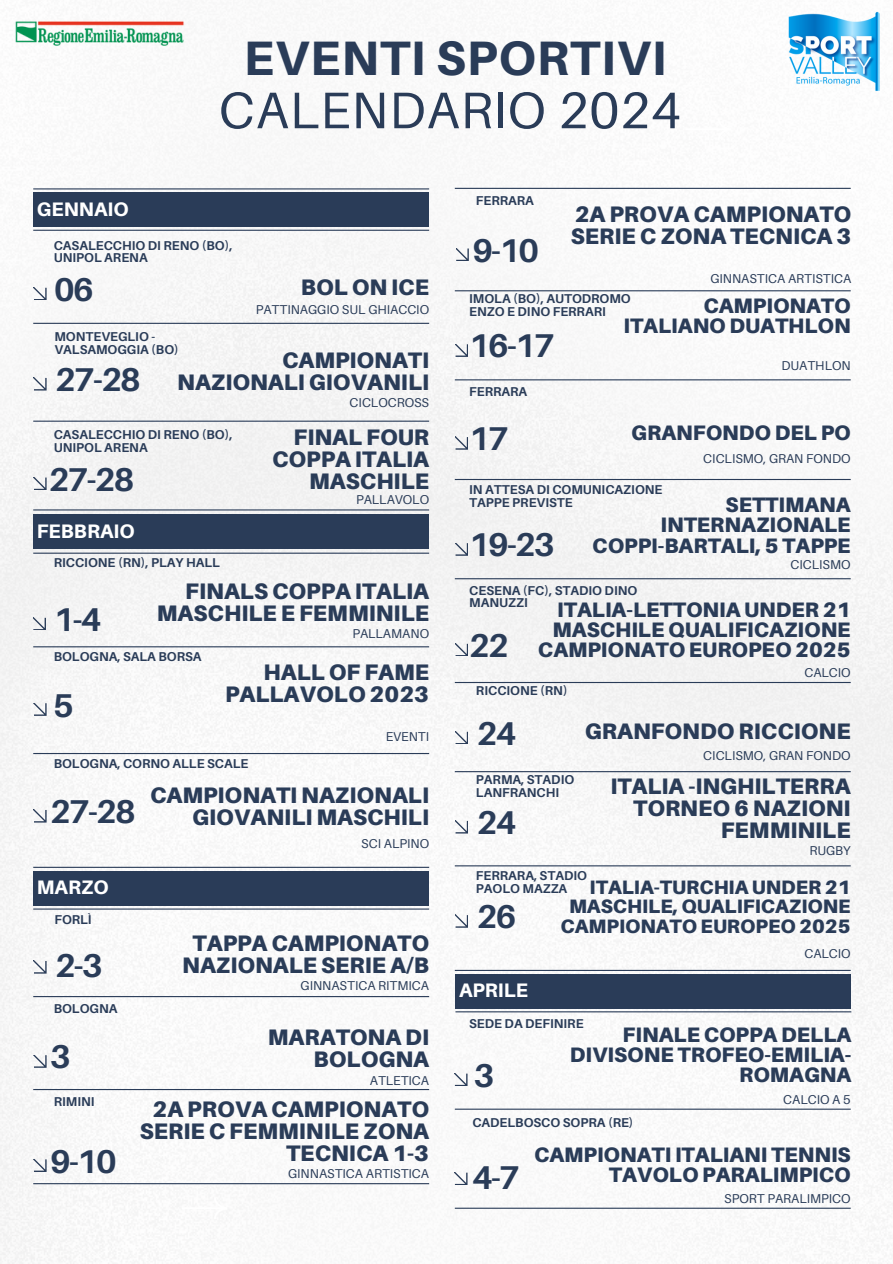
<style>
.page{position:relative;width:893px;height:1264px;background:#fff}
.page>*{position:absolute;margin:0;border:0;box-sizing:border-box;transform-origin:0 0}
.t1{font:51.45px "Aileron";letter-spacing:.02em;color:#2a3c58}
.t2{font:800 48.3px "Aileron";letter-spacing:.02em;color:#2a3c58}
.t3{font:700 33px "Aileron";letter-spacing:-.05em;color:#2a3c58}
.t4{font:900 22.5px/21.9px "Aileron";color:#2a3c58;text-align:right}
.t5{font:900 22.35px/21.9px "Aileron";color:#2a3c58;text-align:right}
.t6{font:900 21px/20.2px "Aileron";color:#2a3c58;text-align:right}
.t7{font:900 19.5px/19.2px "Aileron";color:#2a3c58;text-align:right}
.t8{font:800 19.5px "Aileron";color:#fff}
.t9{font:700 12.75px/12.8px "Aileron";color:#2a3c58}
.t10{font:12.75px "Aileron";color:#2a3c58}
</style>
<div class="page">
<img style="left:0;top:13px;width:892px;height:1250px">
<hr style="left:455px;top:969px;width:395px;height:2px;background:#2a3c58">
<hr style="left:33px;top:1088px;width:396px;height:2px;background:#2a3c58">
<hr style="left:33px;top:420px;width:396px;height:2px;background:#2a3c58">
<hr style="left:33px;top:1183px;width:396px;height:1px;background:#2a3c58">
<hr style="left:33px;top:323px;width:396px;height:1px;background:#2a3c58">
<hr style="left:455px;top:578px;width:395px;height:1px;background:#2a3c58">
<hr style="left:455px;top:682px;width:395px;height:1px;background:#2a3c58">
<hr style="left:455px;top:771px;width:395px;height:1px;background:#2a3c58">
<hr style="left:455px;top:865px;width:395px;height:1px;background:#2a3c58">
<hr style="left:455px;top:290px;width:395px;height:1px;background:#2a3c58">
<hr style="left:455px;top:479px;width:395px;height:1px;background:#2a3c58">
<hr style="left:455px;top:188px;width:395px;height:1px;background:#2a3c58">
<hr style="left:33px;top:646px;width:396px;height:1px;background:#2a3c58">
<hr style="left:33px;top:753px;width:396px;height:1px;background:#2a3c58">
<hr style="left:33px;top:188px;width:396px;height:1px;background:#2a3c58">
<hr style="left:33px;top:230px;width:396px;height:1px;background:#2a3c58">
<svg style="left:34px;top:378px;width:12px;height:12px"></svg>
<svg style="left:455px;top:731px;width:12px;height:13px"></svg>
<svg style="left:455px;top:820px;width:12px;height:13px"></svg>
<svg style="left:455px;top:915px;width:12px;height:12px"></svg>
<svg style="left:33px;top:617px;width:12px;height:13px"></svg>
<svg style="left:34px;top:1159px;width:12px;height:12px"></svg>
<svg style="left:456px;top:248px;width:12px;height:13px"></svg>
<svg style="left:34px;top:287px;width:12px;height:13px"></svg>
<svg style="left:455px;top:543px;width:12px;height:12px"></svg>
<svg style="left:455px;top:643px;width:12px;height:13px"></svg>
<svg style="left:34px;top:477px;width:12px;height:12px"></svg>
<svg style="left:182px;top:1117px;width:45px;height:22px"></svg>
<svg style="left:182px;top:1197px;width:45px;height:21px"></svg>
<svg style="left:685px;top:118px;width:46px;height:22px"></svg>
<div style="left:33px;top:192px;width:396px;height:35px;background:#2a3c58"></div>
<hr style="left:33px;top:996px;width:396px;height:1px;background:#2a3c58">
<svg style="left:34px;top:960px;width:12px;height:13px"></svg>
<svg style="left:34px;top:1055px;width:12px;height:12px"></svg>
<hr style="left:33px;top:509px;width:396px;height:1px;background:#2a3c58">
<hr style="left:33px;top:552px;width:396px;height:1px;background:#2a3c58">
<svg style="left:34px;top:703px;width:12px;height:12px"></svg>
<svg style="left:34px;top:809px;width:12px;height:13px"></svg>
<div style="left:33px;top:514px;width:396px;height:35px;background:#2a3c58"></div>
<hr style="left:33px;top:908px;width:396px;height:1px;background:#2a3c58">
<hr style="left:33px;top:866px;width:396px;height:1px;background:#2a3c58">
<div style="left:33px;top:870px;width:396px;height:35px;background:#2a3c58"></div>
<hr style="left:455px;top:1207px;width:395px;height:1px;background:#2a3c58">
<hr style="left:455px;top:1108px;width:395px;height:1px;background:#2a3c58">
<svg style="left:455px;top:1172px;width:12px;height:12px"></svg>
<svg style="left:455px;top:1073px;width:12px;height:12px"></svg>
<hr style="left:455px;top:1011px;width:396px;height:1px;background:#2a3c58">
<div style="left:455px;top:973px;width:396px;height:35px;background:#2a3c58"></div>
<img style="left:787px;top:11px;width:92px;height:87px">
<img style="left:12px;top:13px;width:174px;height:64px">
<hr style="left:455px;top:379px;width:395px;height:1px;background:#2a3c58">
<svg style="left:455px;top:344px;width:12px;height:12px"></svg>
<svg style="left:455px;top:437px;width:12px;height:12px"></svg>
<h4 class="t2" style="left:244px;top:28px;width:424px">EVENTI SPORTIVI</h4>
<h3 class="t1" style="left:219px;top:78px;width:463px">CALENDARIO 2024</h3>
<p class="t8" style="left:37px;top:197px;width:93px">GENNAIO</p>
<h6 class="t9" style="left:54px;top:238px;width:180px">CASALECCHIO DI RENO (BO),<br>UNIPOL ARENA</h6>
<p class="t3" style="left:54px;top:269px;width:41px">06</p>
<p class="t4" style="left:301px;top:276px;width:130px">BOL ON ICE</p>
<p class="t10" style="left:256px;top:301px;width:175px">PATTINAGGIO SUL GHIACCIO</p>
<h6 class="t9" style="left:54px;top:330px;width:126px">MONTEVEGLIO -<br>VALSAMOGGIA (BO)</h6>
<h6 class="t5" style="left:177px;top:349px;width:253px">CAMPIONATI<br>NAZIONALI GIOVANILI</h6>
<p class="t3" style="left:55px;top:359px;width:87px">27-28</p>
<h4 class="t9" style="left:54px;top:428px;width:180px">CASALECCHIO DI RENO (BO),<br>UNIPOL ARENA</h4>
<p class="t3" style="left:49px;top:459px;width:87px">27-28</p>
<p class="t8" style="left:37px;top:519px;width:99px">FEBBRAIO</p>
<p class="t9" style="left:54px;top:556px;width:167px">RICCIONE (RN), PLAY HALL</p>
<p class="t10" style="left:349px;top:394px;width:81px">CICLOCROSS</p>
<h4 class="t4" style="left:272px;top:426px;width:159px">FINAL FOUR<br>COPPA ITALIA<br>MASCHILE</h4>
<h3 class="t10" style="left:356px;top:491px;width:75px">PALLAVOLO</h3>
<h6 class="t3" style="left:54px;top:599px;width:49px">1-4</h6>
<p class="t4" style="left:157px;top:579px;width:274px">FINALS COPPA ITALIA<br>MASCHILE E FEMMINILE</p>
<p class="t10" style="left:352px;top:625px;width:78px">PALLAMANO</p>
<h6 class="t9" style="left:54px;top:650px;width:149px">BOLOGNA, SALA BORSA</h6>
<h3 class="t3" style="left:53px;top:684px;width:22px">5</h3>
<h3 class="t4" style="left:225px;top:660px;width:205px">HALL OF FAME<br>PALLAVOLO 2023</h3>
<p class="t10" style="left:385px;top:729px;width:45px">EVENTI</p>
<h4 class="t9" style="left:54px;top:757px;width:196px">BOLOGNA, CORNO ALLE SCALE</h4>
<p class="t3" style="left:50px;top:791px;width:87px">27-28</p>
<h6 class="t8" style="left:37px;top:875px;width:73px">MARZO</h6>
<h6 class="t9" style="left:54px;top:913px;width:39px">FORLÌ</h6>
<p class="t3" style="left:55px;top:944px;width:49px">2-3</p>
<h6 class="t9" style="left:54px;top:1002px;width:65px">BOLOGNA</h6>
<p class="t4" style="left:150px;top:783px;width:280px">CAMPIONATI NAZIONALI<br>GIOVANILI MASCHILI</p>
<p class="t10" style="left:361px;top:835px;width:69px">SCI ALPINO</p>
<h3 class="t5" style="left:182px;top:931px;width:248px;text-align:center">TAPPA CAMPIONATO<br>NAZIONALE SERIE A/B</h3>
<h5 class="t10" style="left:300px;top:977px;width:130px">GINNASTICA RITMICA</h5>
<h4 class="t3" style="left:50px;top:1036px;width:22px">3</h4>
<p class="t9" style="left:54px;top:1095px;width:42px">RIMINI</p>
<p class="t3" style="left:50px;top:1140px;width:68px">9-10</p>
<p class="t4" style="left:268px;top:1025px;width:163px">MARATONA DI<br>BOLOGNA</p>
<p class="t4" style="left:140px;top:1097px;width:291px">2A PROVA CAMPIONATO<br>SERIE C FEMMINILE ZONA<br>TECNICA 1-3</p>
<p class="t10" style="left:370px;top:1072px;width:61px">ATLETICA</p>
<p class="t10" style="left:288px;top:1165px;width:142px">GINNASTICA ARTISTICA</p>
<p class="t9" style="left:476px;top:194px;width:59px">FERRARA</p>
<h5 class="t3" style="left:472px;top:230px;width:68px">9-10</h5>
<h4 class="t4" style="left:570px;top:203px;width:282px;text-align:left">2A PROVA CAMPIONATO<br>SERIE C ZONA TECNICA 3</h4>
<h5 class="t10" style="left:710px;top:270px;width:142px">GINNASTICA ARTISTICA</h5>
<h6 class="t9" style="left:469px;top:292px;width:163px">IMOLA (BO), AUTODROMO<br>ENZO E DINO FERRARI</h6>
<p class="t6" style="left:623px;top:295px;width:229px">CAMPIONATO<br>ITALIANO DUATHLON</p>
<h6 class="t3" style="left:469px;top:325px;width:87px">16-17</h6>
<p class="t9" style="left:469px;top:385px;width:59px">FERRARA</p>
<h4 class="t3" style="left:469px;top:418px;width:41px">17</h4>
<p class="t10" style="left:781px;top:358px;width:71px">DUATHLON</p>
<h4 class="t6" style="left:631px;top:422px;width:221px">GRANFONDO DEL PO</h4>
<p class="t10" style="left:703px;top:450px;width:149px">CICLISMO, GRAN FONDO</p>
<p class="t9" style="left:469px;top:483px;width:195px">IN ATTESA DI COMUNICAZIONE<br>TAPPE PREVISTE</p>
<p class="t6" style="left:592px;top:494px;width:260px">SETTIMANA<br>INTERNAZIONALE<br>COPPI-BARTALI, 5 TAPPE</p>
<p class="t3" style="left:469px;top:524px;width:87px">19-23</p>
<h6 class="t10" style="left:790px;top:556px;width:62px">CICLISMO</h6>
<h3 class="t9" style="left:469px;top:583px;width:169px">CESENA (FC), STADIO DINO<br>MANUZZI</h3>
<h6 class="t6" style="left:538px;top:599px;width:314px">ITALIA-LETTONIA UNDER 21<br>MASCHILE QUALIFICAZIONE<br>CAMPIONATO EUROPEO 2025</h6>
<h4 class="t3" style="left:469px;top:625px;width:41px">22</h4>
<h4 class="t9" style="left:476px;top:683px;width:93px">RICCIONE (RN)</h4>
<p class="t3" style="left:477px;top:713px;width:41px">24</p>
<p class="t9" style="left:476px;top:773px;width:100px">PARMA, STADIO<br>LANFRANCHI</p>
<h1 class="t3" style="left:477px;top:802px;width:41px">24</h1>
<h4 class="t10" style="left:804px;top:664px;width:48px">CALCIO</h4>
<h4 class="t5" style="left:584px;top:720px;width:267px">GRANFONDO RICCIONE</h4>
<h3 class="t5" style="left:610px;top:775px;width:242px">ITALIA -INGHILTERRA<br>TORNEO 6 NAZIONI<br>FEMMINILE</h3>
<h4 class="t10" style="left:703px;top:748px;width:149px">CICLISMO, GRAN FONDO</h4>
<h6 class="t10" style="left:809px;top:842px;width:43px">RUGBY</h6>
<p class="t9" style="left:476px;top:869px;width:113px">FERRARA, STADIO<br>PAOLO MAZZA</p>
<p class="t7" style="left:560px;top:877px;width:291px">ITALIA-TURCHIA UNDER 21<br>MASCHILE, QUALIFICAZIONE<br>CAMPIONATO EUROPEO 2025</p>
<h2 class="t3" style="left:477px;top:896px;width:41px">26</h2>
<p class="t8" style="left:459px;top:978px;width:70px">APRILE</p>
<h3 class="t10" style="left:804px;top:945px;width:48px">CALCIO</h3>
<p class="t9" style="left:469px;top:1016px;width:116px">SEDE DA DEFINIRE</p>
<p class="t6" style="left:569px;top:1023px;width:283px">FINALE COPPA DELLA<br>DIVISONE TROFEO-EMILIA-<br>ROMAGNA</p>
<h3 class="t3" style="left:473px;top:1054px;width:22px">3</h3>
<p class="t9" style="left:472px;top:1115px;width:163px">CADELBOSCO SOPRA (RE)</p>
<h6 class="t10" style="left:783px;top:1091px;width:69px">CALCIO A 5</h6>
<h4 class="t3" style="left:472px;top:1157px;width:49px">4-7</h4>
<h4 class="t6" style="left:534px;top:1143px;width:318px">CAMPIONATI ITALIANI TENNIS<br>TAVOLO PARALIMPICO</h4>
<p class="t10" style="left:724px;top:1190px;width:128px">SPORT PARALIMPICO</p>
</div>
